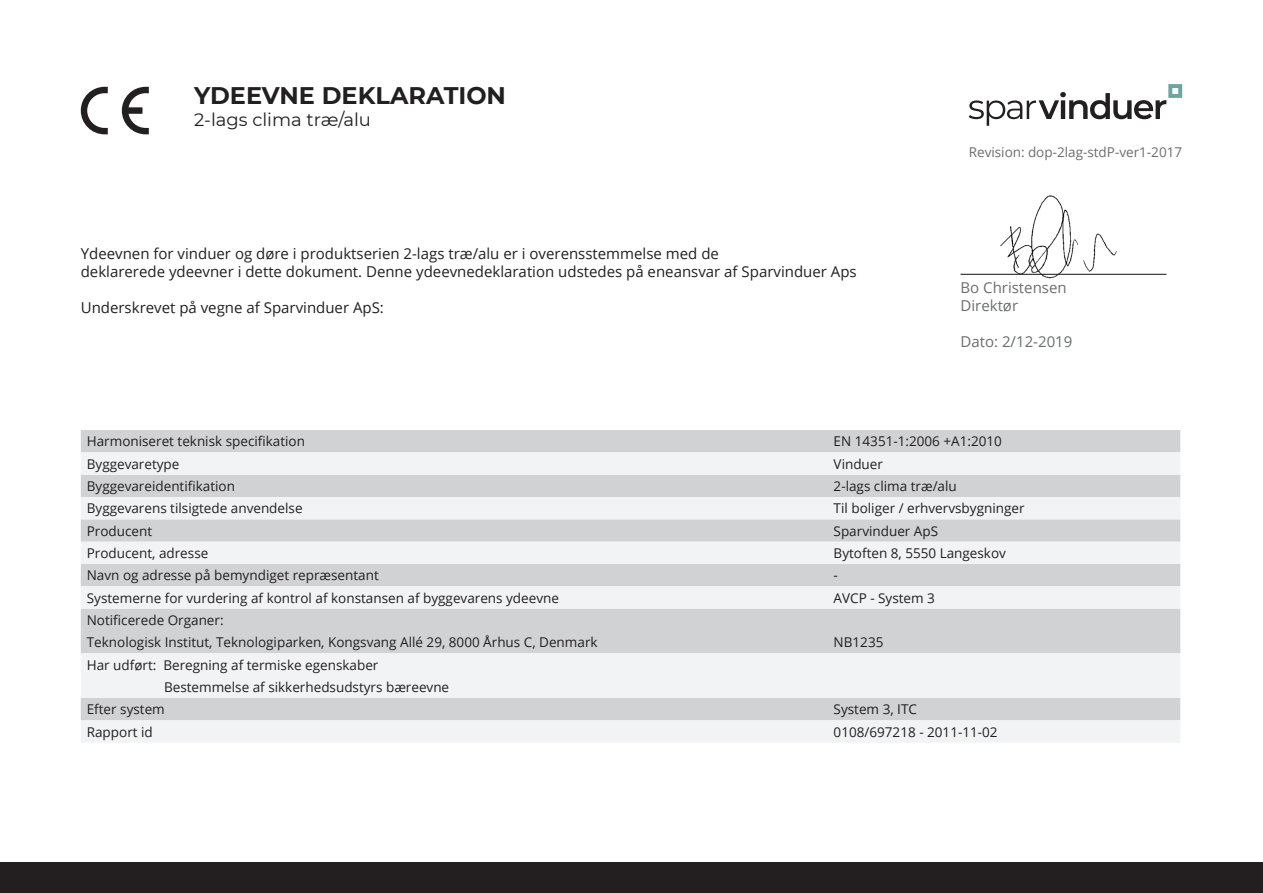
<style>
.page{position:relative;width:1263px;height:893px;background:#fff}
.page>*{position:absolute;margin:0;border:0;box-sizing:border-box;transform-origin:0 0}
.t1{font:700 24px "Montserrat";color:#231f20}
.t2{font:18px "Montserrat";color:#231f20}
.t3{font:15px/18px "Open Sans";color:#231f20}
.t4{font:15px "Open Sans";color:#6c6d70}
.t5{font:13.5px "Open Sans";color:#231f20}
.t6{font:13.5px "Open Sans";color:#6c6d70}
</style>
<div class="page">
<div style="left:0;top:862px;width:1263px;height:31px;background:#231f20"></div>
<div style="left:81px;top:430px;width:1099px;height:22px;background:#d1d2d4"></div>
<svg style="left:81px;top:452px;width:1099px;height:290px;fill:#f2f3f4"></svg>
<svg style="left:81px;top:87px;width:27px;height:47px"></svg>
<svg style="left:122px;top:87px;width:27px;height:47px"></svg>
<img style="left:990px;top:195px;width:139px;height:83px">
<hr style="left:960px;top:274px;width:206px;height:1px;background:#231f20">
<svg style="left:969px;top:84px;width:213px;height:42px"></svg>
<p class="t1" style="left:194px;top:78px;width:313px">YDEEVNE DEKLARATION</p>
<p class="t2" style="left:194px;top:107px;width:178px">2-lags clima træ/alu</p>
<p class="t3" style="left:81px;top:244px;width:777px">Ydeevnen for vinduer og døre i produktserien 2-lags træ/alu er i overensstemmelse med de<br>deklarerede ydeevner i dette dokument. Denne ydeevnedeklaration udstedes på eneansvar af Sparvinduer Aps</p>
<p class="t3" style="left:81px;top:298px;width:305px">Underskrevet på vegne af Sparvinduer ApS:</p>
<p class="t6" style="left:969px;top:143px;width:215px">Revision: dop-2lag-stdP-ver1-2017</p>
<p class="t4" style="left:960px;top:277px;width:108px">Bo Christensen</p>
<p class="t4" style="left:960px;top:295px;width:59px">Direktør</p>
<p class="t4" style="left:960px;top:331px;width:113px">Dato: 2/12-2019</p>
<p class="t5" style="left:87px;top:432px;width:220px">Harmoniseret teknisk specifikation</p>
<p class="t5" style="left:834px;top:432px;width:170px">EN 14351-1:2006 +A1:2010</p>
<p class="t5" style="left:87px;top:455px;width:94px">Byggevaretype</p>
<p class="t5" style="left:834px;top:455px;width:51px">Vinduer</p>
<p class="t5" style="left:87px;top:477px;width:150px">Byggevareidentifikation</p>
<p class="t5" style="left:834px;top:477px;width:125px">2-lags clima træ/alu</p>
<p class="t5" style="left:87px;top:499px;width:217px">Byggevarens tilsigtede anvendelse</p>
<p class="t5" style="left:834px;top:499px;width:192px">Til boliger / erhvervsbygninger</p>
<p class="t5" style="left:87px;top:521px;width:67px">Producent</p>
<p class="t5" style="left:834px;top:521px;width:106px">Sparvinduer ApS</p>
<p class="t5" style="left:87px;top:544px;width:123px">Producent, adresse</p>
<p class="t5" style="left:834px;top:544px;width:174px">Bytoften 8, 5550 Langeskov</p>
<p class="t5" style="left:87px;top:566px;width:293px">Navn og adresse på bemyndiget repræsentant</p>
<p class="t5" style="left:834px;top:566px;width:6px">-</p>
<p class="t5" style="left:87px;top:588px;width:474px">Systemerne for vurdering af kontrol af konstansen af byggevarens ydeevne</p>
<p class="t5" style="left:834px;top:588px;width:103px">AVCP - System 3</p>
<p class="t5" style="left:87px;top:611px;width:138px">Notificerede Organer:</p>
<p class="t5" style="left:87px;top:633px;width:512px">Teknologisk Institut, Teknologiparken, Kongsvang Allé 29, 8000 Århus C, Denmark</p>
<p class="t5" style="left:834px;top:633px;width:51px">NB1235</p>
<p class="t5" style="left:87px;top:655px;width:293px">Har udført: Beregning af termiske egenskaber</p>
<p class="t5" style="left:164px;top:678px;width:287px">Bestemmelse af sikkerhedsudstyrs bæreevne</p>
<p class="t5" style="left:87px;top:700px;width:80px">Efter system</p>
<p class="t5" style="left:834px;top:700px;width:85px">System 3, ITC</p>
<p class="t5" style="left:87px;top:722px;width:68px">Rapport id</p>
<p class="t5" style="left:834px;top:722px;width:166px">0108/697218 - 2011-11-02</p>
</div>
